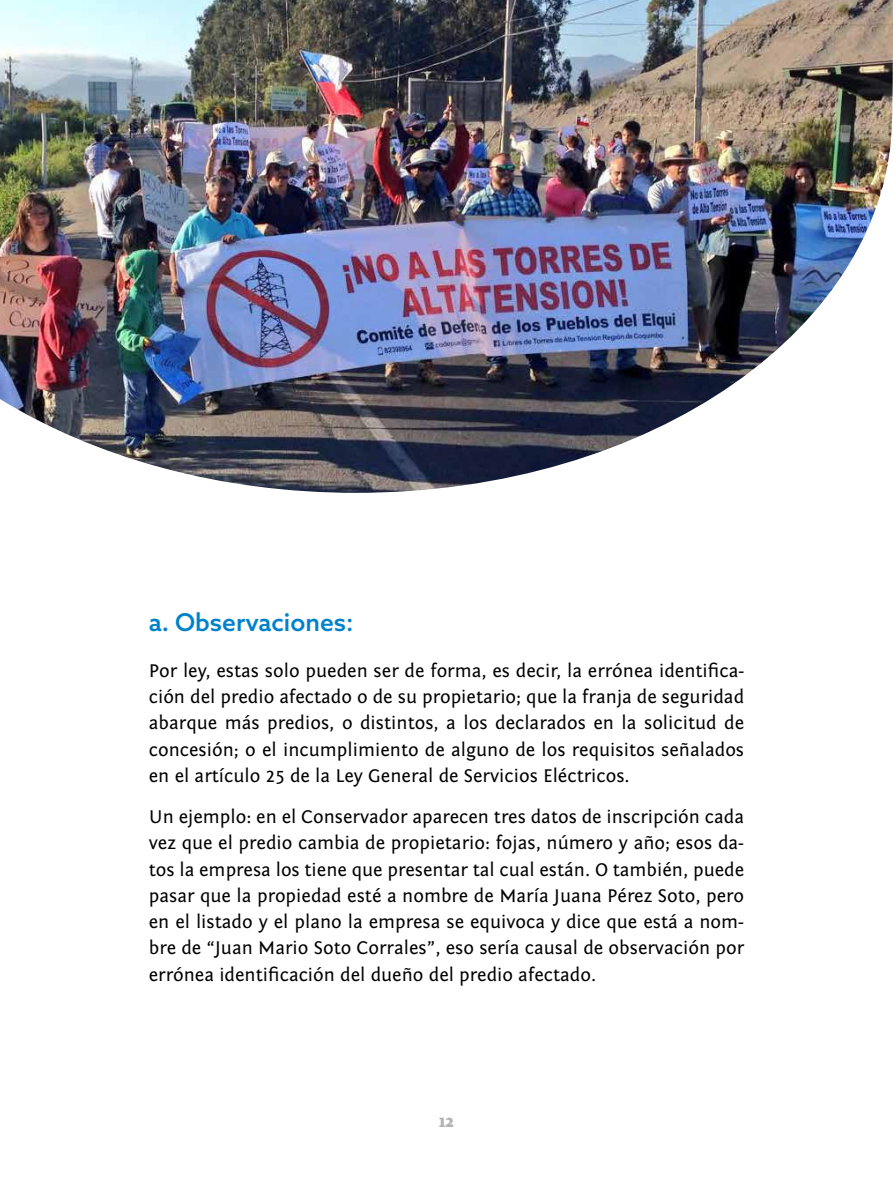
<style>
.page{position:relative;width:893px;height:1191px;background:#fff}
.page>*{position:absolute;margin:0;border:0;box-sizing:border-box;transform-origin:0 0}
.t1{font:500 24.5px "Azo Sans";color:#0082cb}
.t2{font:19.25px/26.2px "Fontin Sans";color:#000;text-align:justify}
.t3{font:700 16.97px "Malaga OT";color:#b3b2b2}
</style>
<div class="page">
<img style="left:0;top:0;width:893px;height:493px">
<p class="t1" style="left:149px;top:606px;width:206px">a. Observaciones:</p>
<p class="t2" style="left:149px;top:657px;width:597px">Por ley, estas solo pueden ser de forma, es decir, la errónea identifica&shy;ción del predio afectado o de su propietario; que la franja de seguridad abarque más predios, o distintos, a los declarados en la solicitud de concesión; o el incumplimiento de alguno de los requisitos señalados en el artículo 25 de la Ley General de Servicios Eléctricos.</p>
<p class="t2" style="left:149px;top:804px;width:597px">Un ejemplo: en el Conservador aparecen tres datos de inscripción cada vez que el predio cambia de propietario: fojas, número y año; esos da&shy;tos la empresa los tiene que presentar tal cual están. O también, puede pasar que la propiedad esté a nombre de María Juana Pérez Soto, pero en el listado y el plano la empresa se equivoca y dice que está a nom&shy;bre de “Juan Mario Soto Corrales”, eso sería causal de observación por errónea identificación del dueño del predio afectado.</p>
<p class="t3" style="left:439px;top:1112px;width:16px">12</p>
</div>
